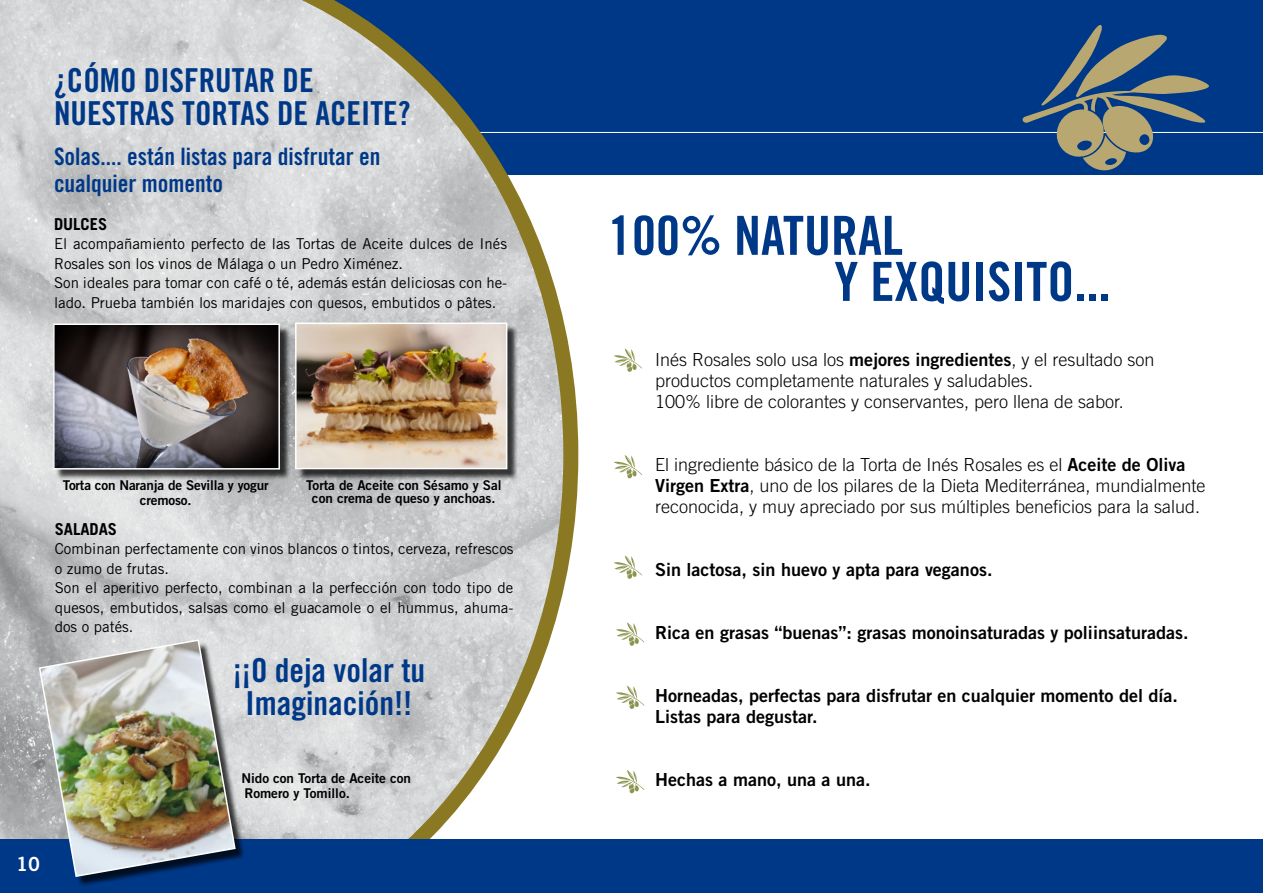
<style>
.page{position:relative;width:1263px;height:893px;background:#fff}
.page>*{position:absolute;margin:0;border:0;box-sizing:border-box;transform-origin:0 0}
.t1{font:54px/46px "Trade Gothic LT Std Bd Cn 20";color:#003888}
.t2{font:33px/33px "Trade Gothic LT Std Bd Cn 20";color:#003888}
.t3{font:33px/33px "Trade Gothic LT Std Bd Cn 20";color:#003888;text-align:center}
.t4{font:24px/27px "Trade Gothic LT Std Bd Cn 20";color:#003888}
.t5{font:19.5px "Trade Gothic LT Std Bd 2";color:#fff}
.t6{font:300 18px/21px "Trade Gothic LT Std";color:#000}
.t7{font:18px/21px "Trade Gothic LT Std Bd 2";color:#000}
.t8{font:700 16.5px "Trade Gothic LT Std";color:#000}
.t9{font:15px/19.5px "Trade Gothic LT Std";color:#000}
.t10{font:13.5px/15px "Trade Gothic LT Std Bd 2";color:#000;text-align:center}
.s1{font-family:"Trade Gothic LT Std Bd 2";font-weight:400}
</style>
<div class="page">
<div style="left:0;top:0;width:1263px;height:175px;background:#003888"></div>
<hr style="left:453px;top:132px;width:810px;height:1px;background:#fff">
<svg style="left:0;top:0;width:586px;height:839px"></svg>
<div style="left:55px;top:325px;width:236px;height:156px;background:#000;opacity:.75"></div>
<img style="left:56px;top:326px;width:221px;height:141px">
<div style="left:53px;top:323px;width:227px;height:147px;border:2px solid #fff"></div>
<div style="left:297px;top:324px;width:221px;height:156px;background:#000;opacity:.75"></div>
<img style="left:298px;top:326px;width:206px;height:140px">
<div style="left:295px;top:323px;width:212px;height:146px;border:2px solid #fff"></div>
<svg style="left:614px;top:348px;width:28px;height:24px"></svg>
<svg style="left:614px;top:455px;width:28px;height:24px"></svg>
<svg style="left:614px;top:555px;width:28px;height:24px"></svg>
<svg style="left:616px;top:622px;width:28px;height:24px"></svg>
<svg style="left:616px;top:686px;width:28px;height:23px"></svg>
<svg style="left:616px;top:770px;width:28px;height:23px"></svg>
<svg style="left:1022px;top:25px;width:188px;height:146px"></svg>
<div style="left:0;top:839px;width:1263px;height:54px;background:#003888"></div>
<div style="left:40px;top:641px;width:206px;height:246px;background:#000;opacity:.75"></div>
<img style="left:38px;top:638px;width:199px;height:240px">
<h2 class="t2" style="left:54px;top:64px;width:358px">¿CÓMO DISFRUTAR DE<br>NUESTRAS TORTAS DE ACEITE?</h2>
<h3 class="t4" style="left:54px;top:142px;width:328px">Solas.... están listas para disfrutar en cualquier momento</h3>
<p class="t8" style="left:54px;top:214px;width:55px">DULCES</p>
<p class="t9" style="left:54px;top:234px;width:455px">El acompañamiento perfecto de las Tortas de Aceite dulces de Inés Rosales son los vinos de Málaga o un Pedro Ximénez.<br>Son ideales para tomar con café o té, además están deliciosas con he&shy;lado. Prueba también los maridajes con quesos, embutidos o pâtes.</p>
<p class="t10" style="left:63px;top:477px;width:208px">Torta con Naranja de Sevilla y yogur cremoso.</p>
<p class="t10" style="left:306px;top:478px;width:197px;line-height:13.5px">Torta de Aceite con Sésamo y Sal con crema de queso y anchoas.</p>
<p class="t8" style="left:55px;top:518px;width:64px">SALADAS</p>
<p class="t9" style="left:55px;top:539px;width:460px">Combinan perfectamente con vinos blancos o tintos, cerveza, refrescos o zumo de frutas.<br>Son el aperitivo perfecto, combinan a la perfección con todo tipo de quesos, embutidos, salsas como el guacamole o el hummus, ahuma&shy;dos o patés.</p>
<h2 class="t3" style="left:233px;top:653px;width:194px">¡¡O deja volar tu<br>Imaginación!!</h2>
<p class="t10" style="left:241px;top:770px;width:171px;text-align:left">N ido con Torta de Aceite con<br>Romero y Tomillo.</p>
<h3 class="t5" style="left:16px;top:852px;width:25px">10</h3>
<h1 class="t1" style="left:834px;top:212px;width:277px;text-indent:-226px">100% NATURAL<br>Y EXQUISITO...</h1>
<p class="t6" style="left:655px;top:349px;width:501px">Inés Rosales solo usa los <span class="s1">mejores ingredientes</span>, y el resultado son productos completamente naturales y saludables.<br>100% libre de colorantes y conservantes, pero llena de sabor.</p>
<p class="t6" style="left:655px;top:454px;width:552px">El ingrediente básico de la Torta de Inés Rosales es el <span class="s1">Aceite de Oliva<br>Virgen Extra</span>, uno de los pilares de la Dieta Mediterránea, mundialmente reconocida, y muy apreciado por sus múltiples beneficios para la salud.</p>
<p class="t7" style="left:655px;top:559px;width:339px">Sin lactosa, sin huevo y apta para veganos.</p>
<p class="t7" style="left:655px;top:622px;width:535px">Rica en grasas “buenas”: grasas monoinsaturadas y poliinsaturadas.</p>
<p class="t7" style="left:655px;top:685px;width:524px">Horneadas, perfectas para disfrutar en cualquier momento del día.<br>Listas para degustar.</p>
<p class="t7" style="left:655px;top:769px;width:217px">Hechas a mano, una a una.</p>
</div>
